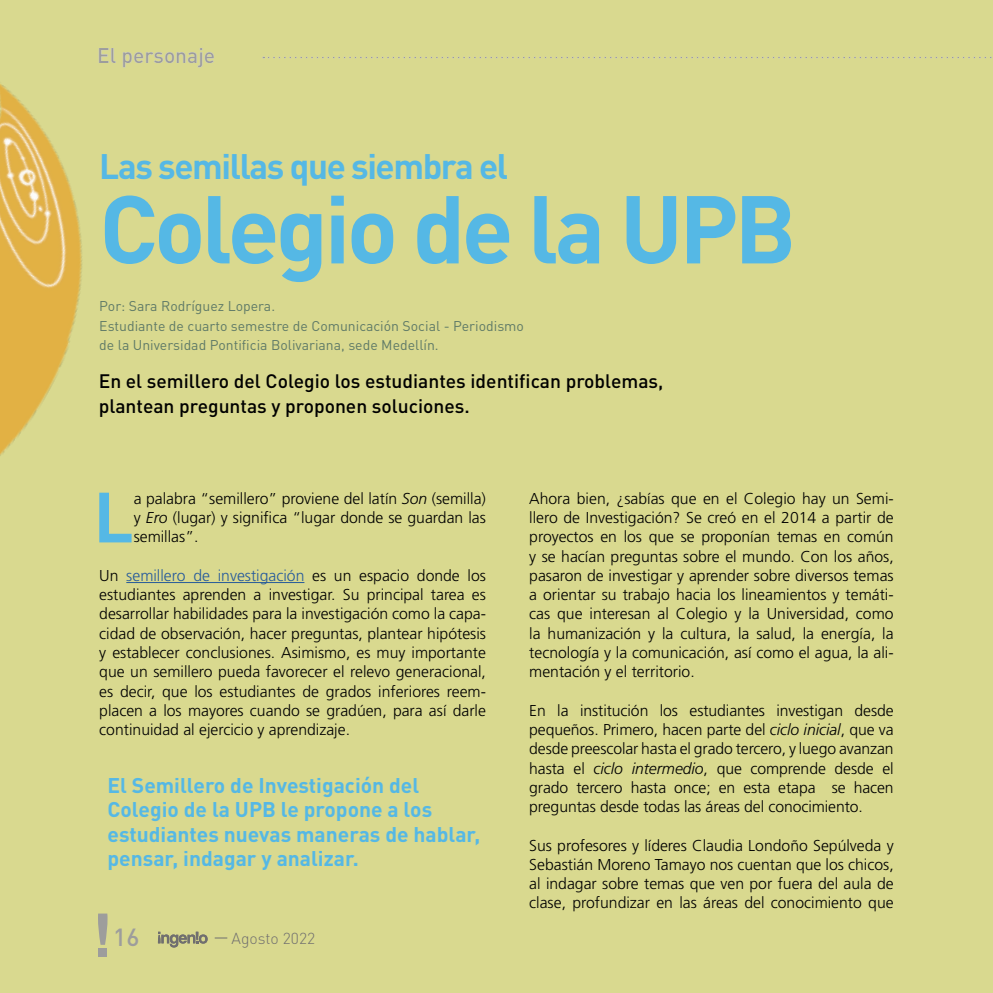
<style>
.page{position:relative;width:993px;height:993px;background:#fff}
.page>*{position:absolute;margin:0;border:0;box-sizing:border-box;transform-origin:0 0}
.t1{font:700 94.5px "DIN Pro";letter-spacing:-.04em;color:#55b8e5}
.t2{font:700 69.83px "DIN Pro";color:#55b8e5}
.t3{font:700 35px "DIN Pro";letter-spacing:-.04em;color:#55b8e5}
.t4{font:500 24.5px "DIN Pro";color:#9d9d9c}
.t5{font:700 21px/24.5px "DIN Pro";color:#55b8e5}
.t6{font:500 21px "DIN Pro";color:#9d9d9c}
.t7{font:500 19.25px/24.5px "DIN Pro";color:#000}
.t8{font:300 15.75px/19.2px "Frutiger LT Std";color:#000;text-align:justify}
.t9{font:300 15.75px "DIN Pro";color:#706f6f}
.t10{font:14px/19.2px "DIN Pro";color:#5f7a67}
.s1{font-style:italic}
.s2{color:#275b9b}
</style>
<div class="page">
<div style="left:0;top:0;width:992px;height:992px;background:#d9d98f"></div>
<img style="left:0;top:83px;width:82px;height:373px">
<hr style="left:126px;top:582px;width:178px;height:1px;background:#275b9b">
<div style="left:98px;top:948px;width:9px;height:8px;background:#9d9d9c"></div>
<svg style="left:98px;top:913px;width:9px;height:31px"></svg>
<svg style="left:158px;top:931px;width:49px;height:16px"></svg>
<svg style="left:215px;top:937px;width:12px;height:1px"></svg>
<svg style="left:263px;top:57px;width:730px;height:1px"></svg>
<h3 class="t6" style="left:97px;top:39px;width:119px">El personaje</h3>
<h3 class="t3" style="left:99px;top:137px;width:410px">Las semillas que siembra el</h3>
<h1 class="t1" style="left:99px;top:150px;width:698px">Colegio de la UPB</h1>
<p class="t10" style="left:99px;top:296px;width:426px">Por: Sara Rodríguez Lopera.<br>Estudiante de cuarto semestre de Comunicación Social - Periodismo de la Universidad Pontificia Bolivariana, sede Medellín.</p>
<p class="t7" style="left:99px;top:367px;width:566px">En el semillero del Colegio los estudiantes identifican problemas, plantean preguntas y proponen soluciones.</p>
<h2 class="t2" style="left:93px;top:459px;width:42px">L</h2>
<p class="t8" style="left:134px;top:489px;width:353px">a palabra “semillero” proviene del latín <span class="s1">Son</span> (semilla) y <span class="s1">Ero</span> (lugar) y significa “lugar donde se guardan las semillas”.</p>
<p class="t8" style="left:99px;top:566px;width:388px">Un <span class="s2">semillero de investigación</span> es un espacio donde los estudiantes aprenden a investigar. Su principal tarea es desarrollar habilidades para la investigación como la capa&shy;cidad de observación, hacer preguntas, plantear hipótesis y establecer conclusiones. Asimismo, es muy importante que un semillero pueda favorecer el relevo generacional, es decir, que los estudiantes de grados inferiores reem&shy;placen a los mayores cuando se gradúen, para así darle continuidad al ejercicio y aprendizaje.</p>
<h3 class="t5" style="left:107px;top:770px;width:374px">El Semillero de Investigación del Colegio de la UPB le propone a los estudiantes nuevas maneras de hablar, pensar, indagar y analizar.</h3>
<h3 class="t4" style="left:113px;top:916px;width:28px">16</h3>
<p class="t9" style="left:231px;top:925px;width:85px">Agosto 2022</p>
<p class="t8" style="left:529px;top:489px;width:366px">Ahora bien, ¿sabías que en el Colegio hay un Semi&shy;llero de Investigación? Se creó en el 2014 a partir de proyectos en los que se proponían temas en común y se hacían preguntas sobre el mundo. Con los años, pasaron de investigar y aprender sobre diversos temas a orientar su trabajo hacia los lineamientos y temáti&shy;cas que interesan al Colegio y la Universidad, como la humanización y la cultura, la salud, la energía, la tecnología y la comunicación, así como el agua, la ali&shy;mentación y el territorio.</p>
<p class="t8" style="left:529px;top:700px;width:366px">En la institución los estudiantes investigan desde pequeños. Primero, hacen parte del <span class="s1">ciclo inicial</span>, que va desde preescolar hasta el grado tercero, y luego avanzan hasta el <span class="s1">ciclo intermedio</span>, que comprende desde el grado tercero hasta once; en esta etapa se hacen preguntas desde todas las áreas del conocimiento.</p>
<p class="t8" style="left:529px;top:835px;width:366px">Sus profesores y líderes Claudia Londoño Sepúlveda y Sebastián Moreno Tamayo nos cuentan que los chicos, al indagar sobre temas que ven por fuera del aula de clase, profundizar en las áreas del conocimiento que</p>
</div>
